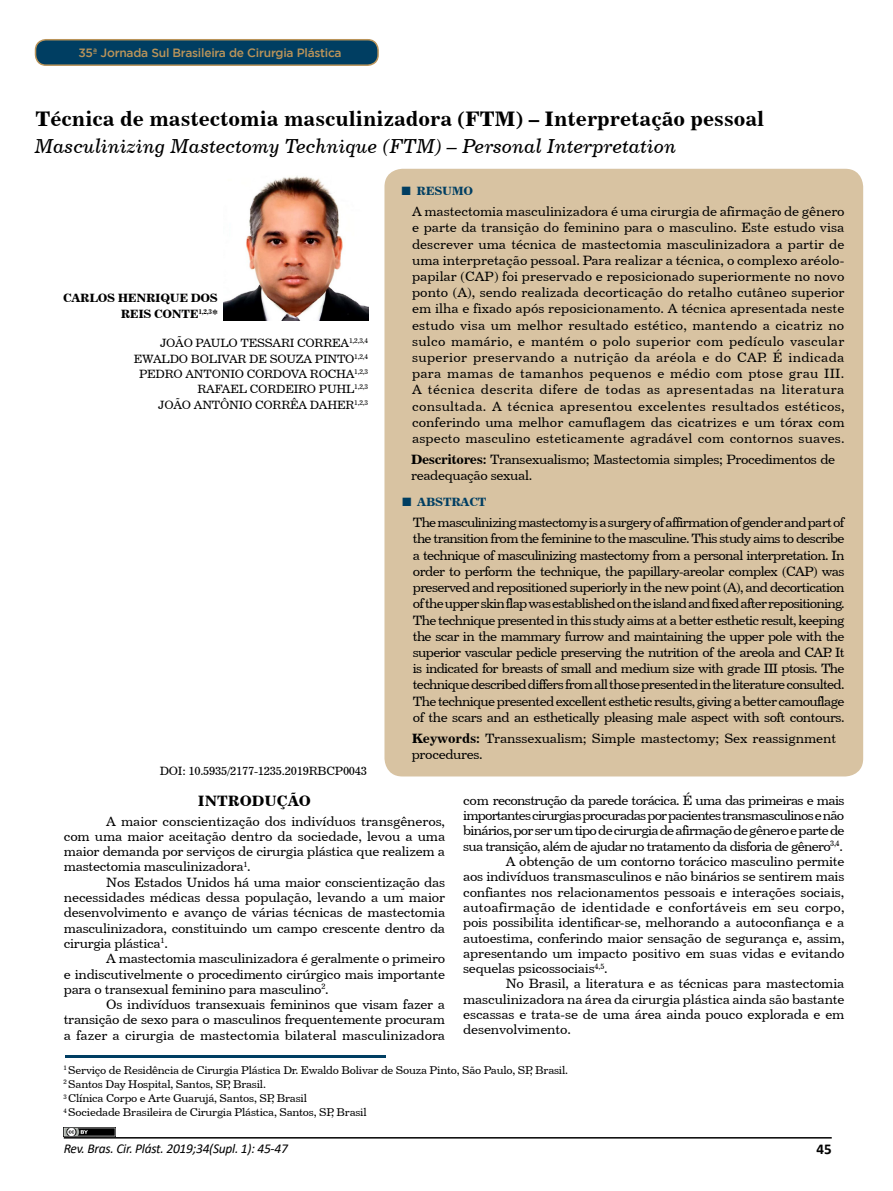
<style>
.page{position:relative;width:893px;height:1191px;background:#fff}
.page>*{position:absolute;margin:0;border:0;box-sizing:border-box;transform-origin:0 0}
.t1{font:21px "Century 731 BT Bold A";color:#000}
.t2{font:20.25px "Century 731 BT Italic A";color:#000}
.t3{font:15px "Century 731 BT Bold A";color:#000}
.t4{font:700 15px "Calibri";color:#000}
.t5{font:13.5px/16.2px "Century 731 BT Roman A";letter-spacing:-.02em;color:#000;text-align:justify}
.t6{font:13.5px "Century 731 BT Roman A";letter-spacing:-.05em;color:#000}
.t7{font:13.5px "Century 731 BT Roman A";letter-spacing:-.06em;color:#000}
.t8{font:13.5px "Century 731 BT Roman A";letter-spacing:.01em;color:#000}
.t9{font:italic 13.5px "Calibri";letter-spacing:-.02em;color:#000}
.t10{font:12px/15.3px "Century 731 BT Roman A";letter-spacing:-.02em;color:#000;text-align:right}
.t11{font:500 12px "Gotham";letter-spacing:-.02em;color:#ba945a}
.t12{font:12px/15.3px "Century 731 BT Bold A";letter-spacing:-.025em;color:#000;text-align:right}
.t13{font:12px "Century 731 BT Bold A";letter-spacing:-.02em;color:#003e62}
.t14{font:11.25px/14.1px "Century 731 BT Roman A";letter-spacing:-.02em;color:#000}
.s1{font-family:"Times New Roman";font-weight:700;font-size:18px}
.s2{font-family:"Century 731 BT Bold A"}
</style>
<div class="page">
<hr style="left:64px;top:1137px;width:768px;height:1px;background:#000">
<div style="left:384px;top:169px;width:479px;height:607px;background:#d8c3a2;border-radius:18px"></div>
<hr style="left:66px;top:1054px;width:320px;height:3px;background:#003e62">
<div style="left:36px;top:40px;width:342px;height:25px;background:#003e62;border-radius:10px"></div>
<div style="left:35px;top:39px;width:344px;height:27px;border:2px solid #ba945a;border-radius:10px"></div>
<img style="left:224px;top:176px;width:144px;height:144px">
<img style="left:64px;top:1127px;width:51px;height:9px">
<p class="t11" style="left:78px;top:46px;width:265px">35ª Jornada Sul Brasileira de Cirurgia Plástica</p>
<h1 class="t1" style="left:35px;top:106px;width:730px">Técnica de mastectomia masculinizadora (FTM) – Interpretação pessoal</h1>
<h2 class="t2" style="left:35px;top:133px;width:643px">Masculinizing Mastectomy Technique (FTM) – Personal Interpretation</h2>
<p class="t12" style="left:63px;top:290px;width:157px">CARLOS HENRIQUE DOS<br>REIS CONTE<sup>1,2,3</sup>*</p>
<p class="t10" style="left:134px;top:335px;width:236px">JOÃO PAULO TESSARI CORREA<sup>1,2,3,4<br></sup>EWALDO BOLIVAR DE SOUZA PINTO<sup>1,2,4<br></sup>PEDRO ANTONIO CORDOVA ROCHA<sup>1,2,3<br></sup>RAFAEL CORDEIRO PUHL<sup>1,2,3<br></sup>JOÃO ANTÔNIO CORRÊA DAHER<sup>1,2,3</sup></p>
<p class="t10" style="left:160px;top:762px;width:209px">DOI: 10.5935/2177-1235.2019RBCP0043</p>
<p class="t13" style="left:401px;top:183px;width:74px"><span class="s1">■</span> RESUMO</p>
<p class="t5" style="left:412px;top:203px;width:434px">A mastectomia masculinizadora é uma cirurgia de afirmação de gênero e parte da transição do feminino para o masculino. Este estudo visa descrever uma técnica de mastectomia masculinizadora a partir de uma interpretação pessoal. Para realizar a técnica, o complexo aréolo&shy;papilar (CAP) foi preservado e reposicionado superiormente no novo ponto (A), sendo realizada decorticação do retalho cutâneo superior em ilha e fixado após reposicionamento. A técnica apresentada neste estudo visa um melhor resultado estético, mantendo a cicatriz no sulco mamário, e mantém o polo superior com pedículo vascular superior preservando a nutrição da aréola e do CAP. É indicada para mamas de tamanhos pequenos e médio com ptose grau III.<br>A técnica descrita difere de todas as apresentadas na literatura consultada. A técnica apresentou excelentes resultados estéticos, conferindo uma melhor camuflagem das cicatrizes e um tórax com aspecto masculino esteticamente agradável com contornos suaves.</p>
<p class="t5" style="left:411px;top:451px;width:426px"><span class="s2">Descritores:</span> Transexualismo; Mastectomia simples; Procedimentos de readequação sexual.</p>
<p class="t13" style="left:402px;top:494px;width:86px"><span class="s1">■</span> ABSTRACT</p>
<p class="t5" style="left:413px;top:514px;width:433px">The masculinizing mastectomy is a surgery of affirmation of gender and part of the transition from the feminine to the masculine. This study aims to describe a technique of masculinizing mastectomy from a personal interpretation. In order to perform the technique, the papillary-areolar complex (CAP) was preserved and repositioned superiorly in the new point (A), and decortication of the upper skin flap was established on the island and fixed after repositioning.<br>The technique presented in this study aims at a better esthetic result, keeping the scar in the mammary furrow and maintaining the upper pole with the superior vascular pedicle preserving the nutrition of the areola and CAP. It is indicated for breasts of small and medium size with grade III ptosis. The technique described differs from all those presented in the literature consulted.<br>The technique presented excellent esthetic results, giving a better camouflage of the scars and an esthetically pleasing male aspect with soft contours.</p>
<p class="t5" style="left:412px;top:730px;width:426px"><span class="s2">Keywords:</span> Transsexualism; Simple mastectomy; Sex reassignment procedures.</p>
<p class="t3" style="left:198px;top:791px;width:115px">INTRODUÇÃO</p>
<p class="t5" style="left:64px;top:813px;width:383px;line-height:15.3px;text-indent:43px">A maior conscientização dos indivíduos transgêneros, com uma maior aceitação dentro da sociedade, levou a uma maior demanda por serviços de cirurgia plástica que realizem a mastectomia masculinizadora<sup>1</sup>.</p>
<p class="t5" style="left:64px;top:874px;width:383px;line-height:15.3px;text-indent:43px">Nos Estados Unidos há uma maior conscientização das necessidades médicas dessa população, levando a um maior desenvolvimento e avanço de várias técnicas de mastectomia masculinizadora, constituindo um campo crescente dentro da cirurgia plástica<sup>1</sup>.</p>
<p class="t5" style="left:64px;top:950px;width:383px;line-height:15.3px;text-indent:43px">A mastectomia masculinizadora é geralmente o primeiro e indiscutivelmente o procedimento cirúrgico mais importante para o transexual feminino para masculino<sup>2</sup>.</p>
<p class="t5" style="left:64px;top:996px;width:383px;line-height:15.3px;text-indent:43px">Os indivíduos transexuais femininos que visam fazer a transição de sexo para o masculinos frequentemente procuram a fazer a cirurgia de mastectomia bilateral masculinizadora</p>
<p class="t6" style="left:463px;top:792px;width:383px">com reconstrução da parede torácica. É uma das primeiras e mais</p>
<p class="t7" style="left:463px;top:807px;width:383px">importantes cirurgias procuradas por pacientes transmasculinos e não</p>
<p class="t6" style="left:463px;top:822px;width:383px">binários, por ser um tipo de cirurgia de afirmação de gênero e parte de</p>
<p class="t6" style="left:463px;top:837px;width:381px">sua transição, além de ajudar no tratamento da disforia de gênero<sup>3,4</sup>.</p>
<p class="t5" style="left:506px;top:853px;width:340px">A obtenção de um contorno torácico masculino permite</p>
<p class="t5" style="left:463px;top:868px;width:383px">aos indivíduos transmasculinos e não binários se sentirem mais</p>
<p class="t5" style="left:463px;top:883px;width:383px">confiantes nos relacionamentos pessoais e interações sociais,</p>
<p class="t8" style="left:463px;top:899px;width:383px">autoafirmação de identidade e confortáveis em seu corpo,</p>
<p class="t5" style="left:463px;top:914px;width:383px">pois possibilita identificar-se, melhorando a autoconfiança e a</p>
<p class="t5" style="left:463px;top:929px;width:383px">autoestima, conferindo maior sensação de segurança e, assim,</p>
<p class="t5" style="left:463px;top:944px;width:383px">apresentando um impacto positivo em suas vidas e evitando</p>
<p class="t5" style="left:463px;top:960px;width:146px">sequelas psicossociais<sup>4,5</sup>.</p>
<p class="t5" style="left:506px;top:975px;width:340px">No Brasil, a literatura e as técnicas para mastectomia</p>
<p class="t5" style="left:463px;top:990px;width:383px">masculinizadora na área da cirurgia plástica ainda são bastante</p>
<p class="t5" style="left:463px;top:1006px;width:383px">escassas e trata-se de uma área ainda pouco explorada e em</p>
<p class="t5" style="left:463px;top:1021px;width:109px">desenvolvimento.</p>
<p class="t14" style="left:63px;top:1063px;width:506px"><sup>1</sup> Serviço de Residência de Cirurgia Plástica Dr. Ewaldo Bolivar de Souza Pinto, São Paulo, SP, Brasil.<br><sup>2</sup> Santos Day Hospital, Santos, SP, Brasil.<br><sup>3</sup> Clínica Corpo e Arte Guarujá, Santos, SP, Brasil<br><sup>4</sup> Sociedade Brasileira de Cirurgia Plástica, Santos, SP, Brasil</p>
<p class="t9" style="left:64px;top:1139px;width:226px">Rev. Bras. Cir. Plást. 2019;34(Supl. 1): 45-47</p>
<p class="t4" style="left:816px;top:1138px;width:17px">45</p>
</div>
